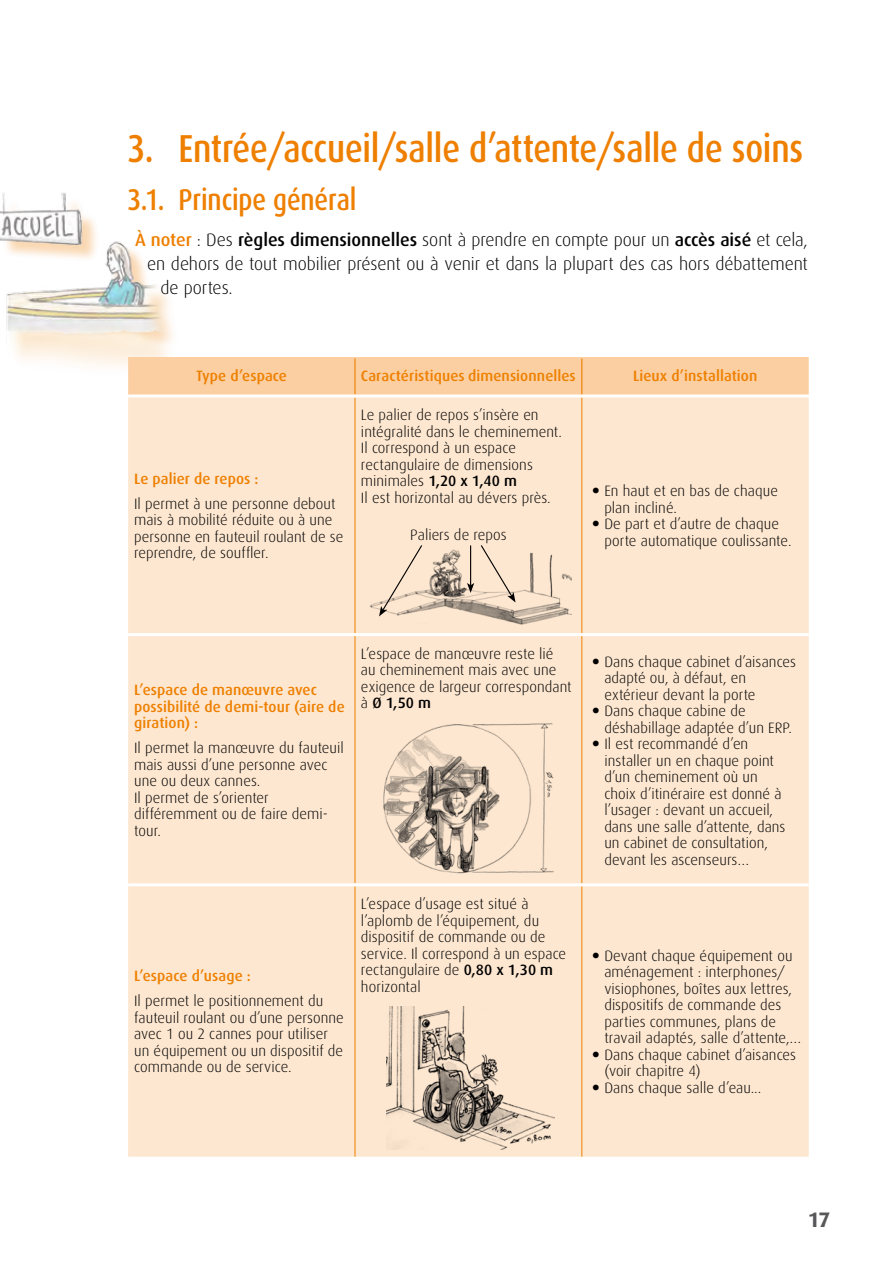
<style>
.page{position:relative;width:893px;height:1263px;background:#fff}
.page>*{position:absolute;margin:0;border:0;box-sizing:border-box;transform-origin:0 0}
.t1{font:500 39px "Dax";letter-spacing:-.01em;color:#ee7f00;scale:.85 1}
.t2{font:500 30px "Dax";letter-spacing:-.005em;color:#ee7f00;scale:.85 1}
.t3{font:700 21px "Dax";color:#58585a}
.t4{font:300 18px "Dax";letter-spacing:-.005em;color:#000}
.t5{font:300 15px/16.5px "Dax";letter-spacing:.005em;color:#000}
.t6{font:500 15px/16.5px "Dax";letter-spacing:.005em;color:#ee7f00}
.s1{font-weight:500;color:#ee7f00}
.s2{font-weight:500}
.s3{font-weight:900}
</style>
<div class="page">
<div style="left:2px;top:196px;width:179px;height:186px;background:#ee7f00;opacity:.6"></div>
<img style="left:0;top:192px;width:164px;height:190px">
<div style="left:128px;top:357px;width:681px;height:37px;background:#fbcfa1"></div>
<div style="left:128px;top:397px;width:681px;height:760px;background:#fde7d0"></div>
<hr style="left:354px;top:358px;width:2px;height:36px;background:#ee7f00">
<hr style="left:581px;top:358px;width:1px;height:36px;background:#ee7f00">
<hr style="left:355px;top:397px;width:1px;height:236px;background:#ee7f00">
<hr style="left:581px;top:397px;width:1px;height:236px;background:#ee7f00">
<hr style="left:355px;top:636px;width:1px;height:247px;background:#ee7f00">
<hr style="left:581px;top:636px;width:1px;height:247px;background:#ee7f00">
<hr style="left:355px;top:886px;width:1px;height:271px;background:#ee7f00">
<hr style="left:581px;top:886px;width:1px;height:271px;background:#ee7f00">
<hr style="left:128px;top:633px;width:227px;height:3px;background:#fff">
<hr style="left:355px;top:633px;width:227px;height:3px;background:#fff">
<hr style="left:582px;top:633px;width:227px;height:3px;background:#fff">
<hr style="left:128px;top:883px;width:227px;height:3px;background:#fff">
<hr style="left:355px;top:883px;width:227px;height:3px;background:#fff">
<hr style="left:582px;top:883px;width:227px;height:3px;background:#fff">
<img style="left:369px;top:548px;width:203px;height:76px">
<img style="left:382px;top:723px;width:172px;height:151px">
<img style="left:387px;top:1006px;width:167px;height:143px">
<hr style="left:470px;top:545px;width:1px;height:40px;background:#000">
<svg style="left:467px;top:583px;width:7px;height:10px"></svg>
<svg style="left:480px;top:544px;width:36px;height:58px;background:#efdac5"></svg>
<svg style="left:379px;top:544px;width:44px;height:72px;background:#efdac4"></svg>
<h1 class="t1" style="left:128px;top:127px;width:796px">3. Entrée/accueil/salle d’attente/salle de soins</h1>
<h2 class="t2" style="left:128px;top:183px;width:271px">3.1. Principe général</h2>
<p class="t4" style="left:135px;top:230px;width:674px"><span class="s1">à noter</span> : Des <span class="s2">règles dimensionnelles</span> sont à prendre en compte pour un <span class="s2">accès aisé</span> et cela,</p>
<p class="t4" style="left:147px;top:254px;width:662px">en dehors de tout mobilier présent ou à venir et dans la plupart des cas hors débattement</p>
<p class="t4" style="left:161px;top:278px;width:74px">de portes.</p>
<p class="t6" style="left:196px;top:367px;width:92px">Type d’espace</p>
<p class="t6" style="left:361px;top:367px;width:216px">Caractéristiques dimensionnelles</p>
<p class="t6" style="left:633px;top:367px;width:126px">Lieux d’installation</p>
<p class="t6" style="left:134px;top:470px;width:126px">Le palier de repos :</p>
<p class="t5" style="left:134px;top:496px;width:211px">Il permet à une personne debout mais à mobilité réduite ou à une personne en fauteuil roulant de se reprendre, de souffler.</p>
<p class="t5" style="left:361px;top:407px;width:203px">Le palier de repos s’insère en intégralité dans le cheminement.<br>Il correspond à un espace rectangulaire de dimensions minimales <span class="s2">1,20 x 1,40 m<br></span>Il est horizontal au dévers près.</p>
<p class="t5" style="left:410px;top:527px;width:98px">Paliers de repos</p>
<p class="t5" style="left:604px;top:483px;width:175px;text-indent:-12px"><span class="s3">•</span> En haut et en bas de chaque plan incliné.</p>
<p class="t5" style="left:604px;top:516px;width:189px;text-indent:-12px"><span class="s3">•</span> De part et d’autre de chaque porte automatique coulissante.</p>
<p class="t6" style="left:134px;top:682px;width:212px">L’espace de manœuvre avec possibilité de demi-tour (aire de giration) :</p>
<p class="t5" style="left:134px;top:740px;width:211px">Il permet la manœuvre du fauteuil mais aussi d’une personne avec une ou deux cannes.<br>Il permet de s’orienter différemment ou de faire demi&shy;tour.</p>
<p class="t6" style="left:134px;top:968px;width:118px">L’espace d’usage :</p>
<p class="t5" style="left:134px;top:993px;width:211px">Il permet le positionnement du fauteuil roulant ou d’une personne avec 1 ou 2 cannes pour utiliser un équipement ou un dispositif de commande ou de service.</p>
<p class="t5" style="left:361px;top:646px;width:212px">L’espace de manœuvre reste lié au cheminement mais avec une exigence de largeur correspondant à <span class="s2">Ø 1,50 m</span></p>
<p class="t5" style="left:604px;top:653px;width:193px;text-indent:-12px"><span class="s3">•</span> Dans chaque cabinet d’aisances adapté ou, à défaut, en extérieur devant la porte</p>
<p class="t5" style="left:604px;top:703px;width:189px;text-indent:-12px"><span class="s3">•</span> Dans chaque cabine de déshabillage adaptée d’un ERP.</p>
<p class="t5" style="left:604px;top:736px;width:183px;text-indent:-12px"><span class="s3">•</span> Il est recommandé d’en installer un en chaque point d’un cheminement où un choix d’itinéraire est donné à l’usager : devant un accueil, dans une salle d’attente, dans un cabinet de consultation, devant les ascenseurs…</p>
<p class="t5" style="left:361px;top:896px;width:207px">L’espace d’usage est situé à l’aplomb de l’équipement, du dispositif de commande ou de service. Il correspond à un espace rectangulaire de <span class="s2">0,80 x 1,30 m </span>horizontal</p>
<p class="t5" style="left:604px;top:947px;width:198px;text-indent:-12px"><span class="s3">•</span> Devant chaque équipement ou aménagement : interphones/ visiophones, boîtes aux lettres, dispositifs de commande des parties communes, plans de travail adaptés, salle d’attente,…</p>
<p class="t5" style="left:604px;top:1046px;width:193px;text-indent:-12px"><span class="s3">•</span> Dans chaque cabinet d’aisances (voir chapitre 4)</p>
<p class="t5" style="left:592px;top:1079px;width:170px"><span class="s3">•</span> Dans chaque salle d’eau...</p>
<h3 class="t3" style="left:808px;top:1207px;width:24px">17</h3>
</div>
